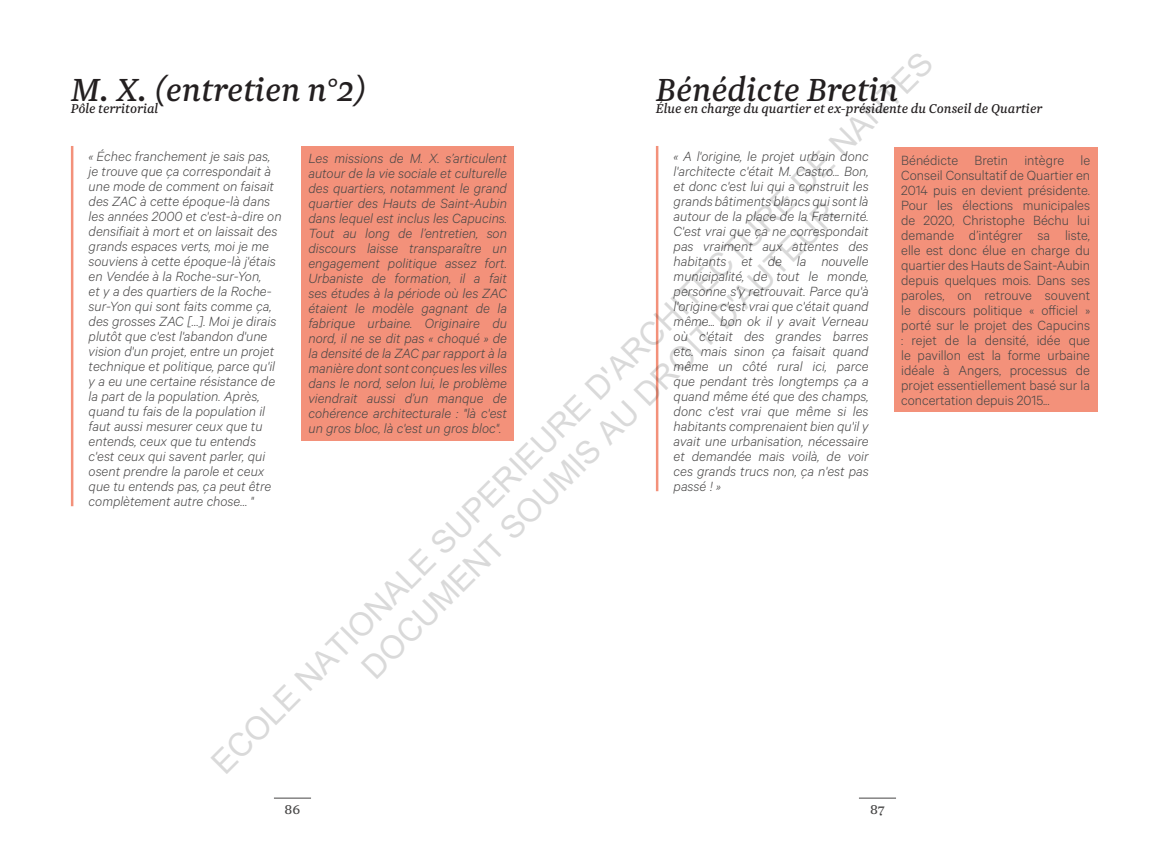
<style>
.page{position:relative;width:1170px;height:851px;background:#fff}
.page>*{position:absolute;margin:0;border:0;box-sizing:border-box;transform-origin:0 0}
.t1{font:italic 37.5px "Newzald";color:#231f20}
.t2{font:32.25px/38.8px "Arial";color:rgb(0 0 0/.15);text-align:center}
.t3{font:italic 300 15px/15px "Calibre";color:#474646;text-align:justify}
.t4{font:300 15px/15px "Calibre";color:#474646;text-align:justify}
.t5{font:italic 15px "Newzald";color:#231f20}
.t6{font:15px "Newzald";color:#474646}
</style>
<div class="page">
<hr style="left:274px;top:797px;width:37px;height:1px;background:#474646">
<hr style="left:858px;top:797px;width:38px;height:1px;background:#474646">
<div style="left:301px;top:146px;width:213px;height:294px;background:#f3917a"></div>
<hr style="left:656px;top:146px;width:2px;height:345px;background:#f3917a">
<div style="left:894px;top:148px;width:203px;height:264px;background:#f3917a"></div>
<hr style="left:71px;top:146px;width:2px;height:360px;background:#f3917a">
<h2 class="t2" style="left:203px;top:754px;width:1006px;rotate:-45deg">ECOLE NATIONALE SUPERIEURE D'ARCHITECTURE DE NANTES<br>DOCUMENT SOUMIS AU DROIT D'AUTEUR</h2>
<p class="t1" style="left:71px;top:67px;width:296px">M. X. (entretien n°2)</p>
<p class="t1" style="left:656px;top:67px;width:244px">Bénédicte Bretin</p>
<p class="t5" style="left:656px;top:99px;width:388px">Élue en charge du quartier et ex-présidente du Conseil de Quartier</p>
<p class="t5" style="left:71px;top:99px;width:89px">Pôle territorial</p>
<p class="t3" style="left:89px;top:148px;width:194px;text-align:left">« Échec franchement je sais pas, je trouve que ça correspondait à une mode de comment on faisait des ZAC à cette époque-là dans les années 2000 et c'est-à-dire on densifiait à mort et on laissait des grands espaces verts, moi je me souviens à cette époque-là j'étais en Vendée à la Roche-sur-Yon,<br>et y a des quartiers de la Roche&shy;sur-Yon qui sont faits comme ça, des grosses ZAC […]. Moi je dirais plutôt que c'est l'abandon d'une vision d'un projet, entre un projet technique et politique, parce qu'il y a eu une certaine résistance de la part de la population. Après, quand tu fais de la population il faut aussi mesurer ceux que tu entends, ceux que tu entends c'est ceux qui savent parler, qui osent prendre la parole et ceux que tu entends pas, ça peut être complètement autre chose… "</p>
<p class="t3" style="left:308px;top:150px;width:200px">Les missions de M. X. s’articulent autour de la vie sociale et culturelle des quartiers, notamment le grand quartier des Hauts de Saint-Aubin dans lequel est inclus les Capucins.<br>Tout au long de l’entretien, son discours laisse transparaître un engagement politique assez fort.<br>Urbaniste de formation, il a fait ses études à la période où les ZAC étaient le modèle gagnant de la fabrique urbaine. Originaire du nord, il ne se dit pas « choqué » de la densité de la ZAC par rapport à la manière dont sont conçues les villes dans le nord, selon lui, le problème viendrait aussi d’un manque de cohérence architecturale : "là c'est un gros bloc, là c'est un gros bloc".</p>
<p class="t3" style="left:673px;top:148px;width:196px">« A l'origine, le projet urbain donc l'architecte c'était M. Castro... Bon, et donc c'est lui qui a construit les grands bâtiments blancs qui sont là autour de la place de la Fraternité.<br>C'est vrai que ça ne correspondait pas vraiment aux attentes des habitants et de la nouvelle municipalité, de tout le monde, personne s'y retrouvait. Parce qu'à l'origine c'est vrai que c'était quand même... bon ok il y avait Verneau où c'était des grandes barres etc. mais sinon ça faisait quand même un côté rural ici, parce que pendant très longtemps ça a quand même été que des champs, donc c'est vrai que même si les habitants comprenaient bien qu'il y avait une urbanisation, nécessaire et demandée mais voilà, de voir ces grands trucs non, ça n'est pas passé ! »</p>
<p class="t4" style="left:901px;top:152px;width:190px">Bénédicte Bretin intègre le Conseil Consultatif de Quartier en 2014 puis en devient présidente.<br>Pour les élections municipales de 2020, Christophe Béchu lui demande d’intégrer sa liste, elle est donc élue en charge du quartier des Hauts de Saint-Aubin depuis quelques mois. Dans ses paroles, on retrouve souvent le discours politique « officiel » porté sur le projet des Capucins : rejet de la densité, idée que le pavillon est la forme urbaine idéale à Angers, processus de projet essentiellement basé sur la concertation depuis 2015...</p>
<p class="t6" style="left:284px;top:800px;width:17px">86</p>
<p class="t6" style="left:870px;top:800px;width:16px">87</p>
</div>
